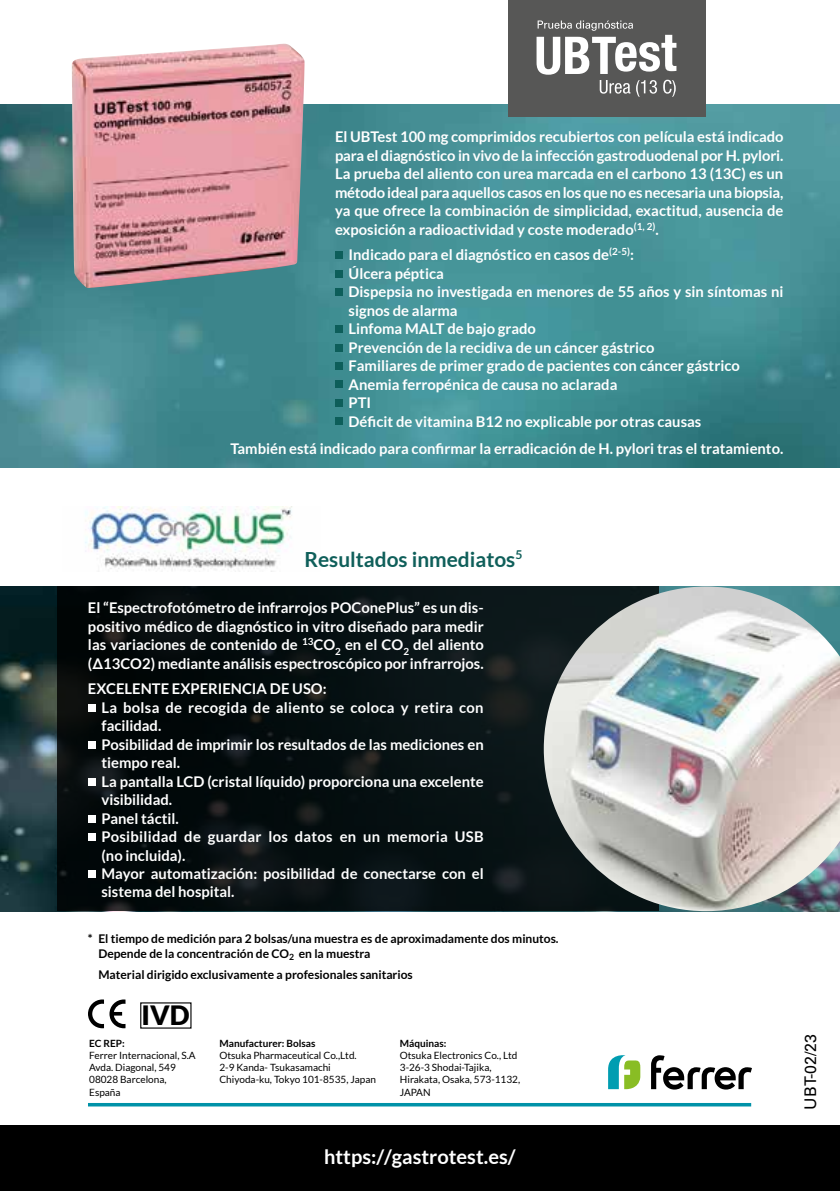
<style>
.page{position:relative;width:840px;height:1191px;background:#fff}
.page>*{position:absolute;margin:0;border:0;box-sizing:border-box;transform-origin:0 0}
.t1{font:900 26.6px "Lato";color:#000}
.t2{font:700 20.8px "Lato";color:#0f5f5a}
.t3{font:700 20px "Lato";color:#fff}
.t4{font:16px "Univers LT Std";color:#000}
.t5{font:700 14.8px/18.4px "Lato";color:#fff;text-align:justify}
.t6{font:700 12px/14.4px "Lato";color:#000}
.t7{font:10px/12.2px "Lato";color:#000}
.t8{font:700 10px "Lato";color:#000}
</style>
<div class="page">
<div style="left:0;top:1125px;width:839px;height:66px;background:#000"></div>
<img style="left:0;top:105px;width:839px;height:362px">
<img style="left:0;top:586px;width:543px;height:325px">
<img style="left:72px;top:44px;width:233px;height:245px">
<img style="left:85px;top:506px;width:207px;height:64px">
<svg style="left:58px;top:586px;width:485px;height:324px;background:#070f11"></svg>
<img style="left:543px;top:586px;width:296px;height:325px">
<hr style="left:88px;top:1103px;width:662px;height:3px;background:#0092a8">
<svg style="left:88px;top:999px;width:37px;height:29px"></svg>
<svg style="left:651px;top:1055px;width:100px;height:34px"></svg>
<svg style="left:608px;top:1055px;width:32px;height:34px"></svg>
<div style="left:508px;top:0;width:197px;height:117px;background:#575756"></div>
<svg style="left:536px;top:20px;width:140px;height:77px"></svg>
<div style="left:335px;top:251px;width:8px;height:8px;background:#0d5e5a"></div>
<div style="left:335px;top:270px;width:8px;height:8px;background:#0d5e5a"></div>
<div style="left:335px;top:288px;width:8px;height:8px;background:#0d5e5a"></div>
<div style="left:335px;top:325px;width:8px;height:8px;background:#0d5e5a"></div>
<div style="left:335px;top:344px;width:8px;height:7px;background:#0d5e5a"></div>
<div style="left:335px;top:362px;width:8px;height:8px;background:#0d5e5a"></div>
<div style="left:335px;top:380px;width:8px;height:8px;background:#0d5e5a"></div>
<div style="left:335px;top:399px;width:8px;height:8px;background:#0d5e5a"></div>
<div style="left:335px;top:417px;width:8px;height:8px;background:#0d5e5a"></div>
<div style="left:88px;top:704px;width:8px;height:7px;background:#fff"></div>
<div style="left:88px;top:740px;width:8px;height:8px;background:#fff"></div>
<div style="left:88px;top:777px;width:8px;height:8px;background:#fff"></div>
<div style="left:88px;top:814px;width:8px;height:8px;background:#fff"></div>
<div style="left:88px;top:833px;width:8px;height:8px;background:#fff"></div>
<div style="left:88px;top:870px;width:8px;height:7px;background:#fff"></div>
<p class="t5" style="left:335px;top:127px;width:449px">El UBTest 100 mg comprimidos recubiertos con película está indicado para el diagnóstico in vivo de la infección gastroduodenal por H. pylori.<br>La prueba del aliento con urea marcada en el carbono 13 (13C) es un método ideal para aquellos casos en los que no es necesaria una biopsia, ya que ofrece la combinación de simplicidad, exactitud, ausencia de exposición a radioactividad y coste moderado<sup>(1,</sup> <sup>2)</sup>.</p>
<p class="t5" style="left:348px;top:246px;width:436px;text-align:left">Indicado para el diagnóstico en casos de<sup>(2-5)</sup>:<br>Úlcera péptica<br>Dispepsia no investigada en menores de 55 años y sin síntomas ni signos de alarma<br>Linfoma MALT de bajo grado<br>Prevención de la recidiva de un cáncer gástrico<br>Familiares de primer grado de pacientes con cáncer gástrico Anemia ferropénica de causa no aclarada<br>PTI<br>Déficit de vitamina B12 no explicable por otras causas</p>
<p class="t5" style="left:230px;top:439px;width:554px">También está indicado para confirmar la erradicación de H. pylori tras el tratamiento.</p>
<h2 class="t2" style="left:304px;top:547px;width:219px">Resultados inmediatos<sup>5</sup></h2>
<p class="t5" style="left:88px;top:598px;width:397px">El “Espectrofotómetro de infrarrojos POConePlus” es un dis&shy;positivo médico de diagnóstico in vitro diseñado para medir las variaciones de contenido de <sup>13</sup>CO<sub>2</sub> en el CO<sub>2</sub> del aliento (Δ13CO2) mediante análisis espectroscópico por infrarrojos.</p>
<p class="t5" style="left:101px;top:679px;width:383px;text-align:left;text-indent:-14px">EXCELENTE EXPERIENCIA DE USO:<br>La bolsa de recogida de aliento se coloca y retira con facilidad.<br>Posibilidad de imprimir los resultados de las mediciones en tiempo real.<br>La pantalla LCD (cristal líquido) proporciona una excelente visibilidad.<br>Panel táctil.<br>Posibilidad de guardar los datos en un memoria USB (no incluida).<br>Mayor automatización: posibilidad de conectarse con el sistema del hospital.</p>
<p class="t6" style="left:98px;top:931px;width:461px;text-indent:-10px">* El tiempo de medición para 2 bolsas/una muestra es de aproximadamente dos minutos.<br>Depende de la concentración de CO<sub>2</sub> en la muestra</p>
<p class="t6" style="left:98px;top:967px;width:316px">Material dirigido exclusivamente a profesionales sanitarios</p>
<h1 class="t1" style="left:141px;top:1000px;width:49px">IVD</h1>
<p class="t8" style="left:89px;top:1037px;width:37px">EC REP:</p>
<p class="t7" style="left:89px;top:1049px;width:108px">Ferrer Internacional, S.A<br>Avda. Diagonal, 549<br>08028 Barcelona,<br>España</p>
<p class="t8" style="left:219px;top:1037px;width:97px">Manufacturer: Bolsas</p>
<p class="t7" style="left:219px;top:1049px;width:158px">Otsuka Pharmaceutical Co.,Ltd.<br>2-9 Kanda- Tsukasamachi<br>Chiyoda-ku, Tokyo 101-8535, Japan</p>
<p class="t8" style="left:399px;top:1037px;width:48px">Máquinas:</p>
<p class="t7" style="left:399px;top:1049px;width:122px">Otsuka Electronics Co., Ltd<br>3-26-3 Shodai-Tajika,<br>Hirakata, Osaka, 573-1132,<br>JAPAN</p>
<h3 class="t3" style="left:324px;top:1145px;width:193px">https://gastrotest.es/</h3>
<p class="t4" style="left:800px;top:1109px;width:77px;rotate:-90deg">UBT-02/23</p>
</div>
